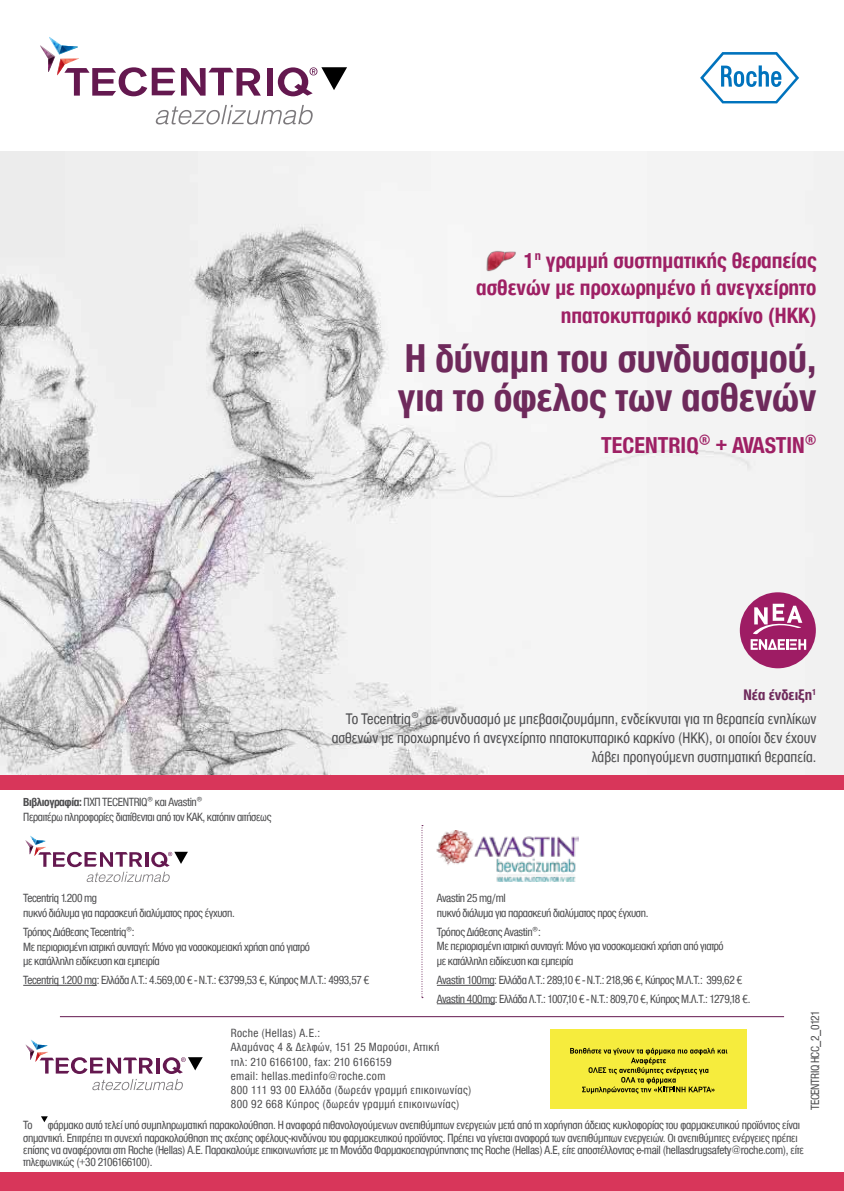
<style>
.page{position:relative;width:844px;height:1191px;background:#fff}
.page>*{position:absolute;margin:0;border:0;box-sizing:border-box;transform-origin:0 0}
.t1{font:700 condensed 41.48px/38.1px "Helvetica Neue Greek";color:#6e295b}
.t2{font:700 condensed 23.62px "Helvetica Neue Greek";color:#9e2064}
.t3{font:700 condensed 22.75px/27.3px "Helvetica Neue Greek";color:#9e2064;text-align:right}
.t4{font:condensed 15.75px/24.2px "Helvetica Neue Greek";color:#4d4d4f;text-align:right}
.t5{font:condensed 12.25px/14.7px "Helvetica Neue Greek";letter-spacing:-.02em;color:#4d4d4f}
.t6{font:condensed 12.25px/14.2px "Helvetica Neue Greek";letter-spacing:.03em;color:#4d4d4f}
.s1{font-weight:700}
.s2{font-weight:700;color:#6e295b}
</style>
<div class="page">
<img style="left:0;top:151px;width:843px;height:623px">
<svg style="left:700px;top:52px;width:98px;height:51px"></svg>
<div style="left:0;top:1172px;width:843px;height:19px;background:#d8365a"></div>
<div style="left:0;top:774px;width:843px;height:15px;background:#d8365a"></div>
<svg style="left:156px;top:105px;width:156px;height:19px"></svg>
<svg style="left:181px;top:68px;width:80px;height:28px"></svg>
<div style="left:266px;top:68px;width:6px;height:28px;background:#64184f"></div>
<svg style="left:40px;top:37px;width:135px;height:59px"></svg>
<svg style="left:278px;top:67px;width:69px;height:29px"></svg>
<svg style="left:25px;top:835px;width:163px;height:47px"></svg>
<hr style="left:437px;top:985px;width:57px;height:1px;background:#4d4d4f">
<hr style="left:437px;top:1003px;width:58px;height:1px;background:#4d4d4f">
<div style="left:550px;top:1029px;width:196px;height:80px;background:#f6ec3d"></div>
<svg style="left:570px;top:1048px;width:157px;height:45px"></svg>
<hr style="left:60px;top:1016px;width:723px;height:1px;background:#64184f">
<svg style="left:41px;top:1116px;width:7px;height:6px"></svg>
<hr style="left:23px;top:985px;width:74px;height:1px;background:#4d4d4f">
<img style="left:437px;top:830px;width:141px;height:51px">
<svg style="left:421px;top:825px;width:2px;height:173px"></svg>
<svg style="left:26px;top:1039px;width:177px;height:51px"></svg>
<div style="left:739px;top:592px;width:76px;height:76px;background:#9e1c64;border-radius:50%"></div>
<svg style="left:750px;top:604px;width:56px;height:46px"></svg>
<img style="left:484px;top:250px;width:35px;height:22px">
<h3 class="t3" style="left:476px;top:247px;width:342px">1<sup>η</sup> γραμμή συστηματικής θεραπείας ασθενών με προχωρημένο ή ανεγχείρητο ηπατοκυτταρικό καρκίνο (ΗΚΚ)</h3>
<h1 class="t1" style="left:398px;top:340px;width:420px">Η δύναμη του συνδυασμού, για το όφελος των ασθενών</h1>
<h2 class="t2" style="left:601px;top:432px;width:217px">TECENTRIQ® + AVASTIN®</h2>
<p class="t5" style="left:23px;top:794px;width:250px"><span class="s1">Βιβλιογραφία:</span> ΠΧΠ ΤΕCENTRIQ® και Avastin®<br>Περαιτέρω πληροφορίες διατίθενται από τον ΚΑΚ, κατόπιν αιτήσεως</p>
<p class="t4" style="left:345px;top:682px;width:472px"><span class="s2">Νέα ένδειξη</span><sup>1<br></sup>Το Tecentriq®, σε συνδυασμό με μπεβασιζουμάμπη, ενδείκνυται για τη θεραπεία ενηλίκων</p>
<p class="t4" style="left:331px;top:728px;width:486px;line-height:18.9px">ασθενών με προχωρημένο ή ανεγχείρητο ηπατοκυτταρικό καρκίνο (ΗΚΚ), οι οποίοι δεν έχουν λάβει προηγούμενη συστηματική θεραπεία.</p>
<p class="t5" style="left:437px;top:890px;width:213px">Avastin 25 mg/ml<br>πυκνό διάλυμα για παρασκευή διαλύματος προς έγχυση.</p>
<p class="t5" style="left:437px;top:924px;width:288px">Τρόπος Διάθεσης Avastin®:<br>Με περιορισμένη ιατρική συνταγή: Μόνο για νοσοκομειακή χρήση από γιατρό με κατάλληλη ειδίκευση και εμπειρία</p>
<p class="t5" style="left:437px;top:970px;width:315px;line-height:18.4px">Avastin 100mg: Ελλάδα Λ.Τ.: 289,10 € - Ν.Τ.: 218,96 €, Κύπρος Μ.Λ.Τ.: 399,62 €<br>Avastin 400mg: Ελλάδα Λ.Τ.: 1007,10 € - Ν.Τ.: 809,70 €, Κύπρος Μ.Λ.Τ.: 1279,18 €.</p>
<p class="t6" style="left:231px;top:1026px;width:242px">Roche (Hellas) A.E.:<br>Αλαµάνας 4 &amp; ∆ελφών, 151 25 Μαρούσι, Αττική<br>τηλ: 210 6166100, fax: 210 6166159<br>email: hellas.medinfo@roche.com<br>800 111 93 00 Ελλάδα (δωρεάν γραµµή επικοινωνίας)<br>800 92 668 Κύπρος (δωρεάν γραµµή επικοινωνίας)</p>
<p class="t5" style="left:23px;top:1119px;width:782px;line-height:12.2px">Το φάρμακο αυτό τελεί υπό συμπληρωματική παρακολούθηση. Η αναφορά πιθανολογούμενων ανεπιθύμητων ενεργειών μετά από τη χορήγηση άδειας κυκλοφορίας του φαρμακευτικού προϊόντος είναι σημαντική. Επιτρέπει τη συνεχή παρακολούθηση της σχέσης οφέλους-κινδύνου του φαρμακευτικού προϊόντος. Πρέπει να γίνεται αναφορά των ανεπιθύμητων ενεργειών. Οι ανεπιθύμητες ενέργειες πρέπει επίσης να αναφέρονται στη Roche (Hellas) Α.Ε. Παρακαλούμε επικοινωνήστε με τη Μονάδα Φαρμακοεπαγρύπνησης της Roche (Hellas) Α.Ε, είτε αποστέλλοντας e-mail (hellasdrugsafety@roche.com), είτε τηλεφωνικώς (+30 2106166100).</p>
<p class="t5" style="left:23px;top:890px;width:213px">Tecentriq 1.200 mg<br>πυκνό διάλυμα για παρασκευή διαλύματος προς έγχυση.</p>
<p class="t5" style="left:23px;top:924px;width:288px">Τρόπος Διάθεσης Tecentriq®:<br>Με περιορισμένη ιατρική συνταγή: Μόνο για νοσοκομειακή χρήση από γιατρό με κατάλληλη ειδίκευση και εμπειρία</p>
<p class="t5" style="left:23px;top:972px;width:348px">Tecentriq 1.200 mg: Ελλάδα Λ.Τ.: 4.569,00 € - Ν.Τ.: €3799,53 €, Κύπρος Μ.Λ.Τ.: 4993,57 €</p>
<p class="t5" style="left:807px;top:1110px;width:101px;rotate:-90deg">TECENTRIQ HCC_2_0121</p>
</div>
